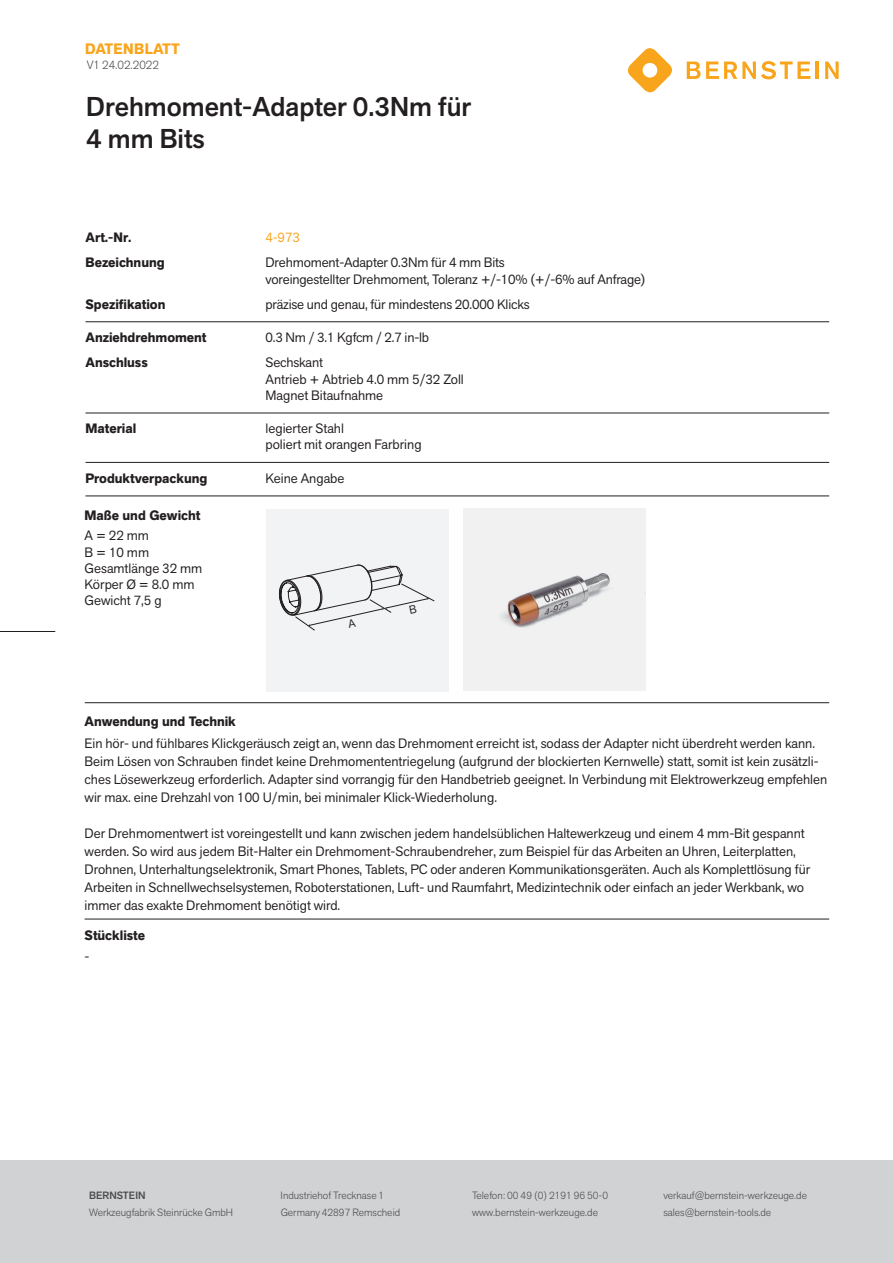
<style>
.page{position:relative;width:893px;height:1263px;background:#fff}
.page>*{position:absolute;margin:0;border:0;box-sizing:border-box;transform-origin:0 0}
.t1{font:500 27px/32.4px "Akzid Grtsk Next";color:#231f20}
.t2{font:700 15px "Akzid Grtsk Next";letter-spacing:.01em;color:#f9a51b}
.t3{font:13.5px/18px "Akzid Grtsk Next";color:#231f20}
.t4{font:700 13.5px "Akzid Grtsk Next";color:#231f20}
.t5{font:13.5px "Akzid Grtsk Next";color:#f9a51b}
.t6{font:300 12px "Akzid Grtsk Next";color:#4b4c4d}
.t7{font:300 10.5px "Akzid Grtsk Next";color:#4b4c4d}
.t8{font:500 10.5px "Akzid Grtsk Next";color:#4b4c4d}
</style>
<div class="page">
<div style="left:0;top:1161px;width:893px;height:102px;background:#d1d2d4"></div>
<div style="left:266px;top:509px;width:182px;height:182px;background:#f2f3f4"></div>
<hr style="left:86px;top:321px;width:743px;height:1px;background:#231f20">
<hr style="left:86px;top:413px;width:743px;height:1px;background:#231f20">
<hr style="left:86px;top:462px;width:743px;height:1px;background:#231f20">
<hr style="left:86px;top:496px;width:743px;height:1px;background:#231f20">
<hr style="left:85px;top:919px;width:744px;height:1px;background:#231f20">
<svg style="left:627px;top:48px;width:45px;height:45px"></svg>
<svg style="left:687px;top:61px;width:123px;height:18px"></svg>
<hr style="left:815px;top:62px;width:4px;height:17px;background:#f9a51b">
<svg style="left:825px;top:62px;width:14px;height:17px"></svg>
<img style="left:463px;top:509px;width:182px;height:182px">
<hr style="left:85px;top:702px;width:744px;height:1px;background:#231f20">
<hr style="left:0;top:631px;width:55px;height:1px;background:#231f20">
<svg style="left:279px;top:564px;width:156px;height:67px"></svg>
<p class="t2" style="left:85px;top:39px;width:96px">DATENBLATT</p>
<p class="t6" style="left:87px;top:57px;width:74px">V1 24.02.2022</p>
<h1 class="t1" style="left:86px;top:90px;width:386px">Drehmoment-Adapter 0.3Nm für<br>4 mm Bits</h1>
<p class="t4" style="left:86px;top:229px;width:48px">Art.-Nr.</p>
<p class="t5" style="left:265px;top:229px;width:36px">4-973</p>
<p class="t4" style="left:86px;top:254px;width:81px">Bezeichnung</p>
<p class="t3" style="left:265px;top:254px;width:382px;line-height:16.5px">Drehmoment-Adapter 0.3Nm für 4 mm Bits<br>voreingestellter Drehmoment, Toleranz +/-10% (+/-6% auf Anfrage)</p>
<p class="t4" style="left:86px;top:295px;width:81px">Spezifikation</p>
<p class="t3" style="left:265px;top:295px;width:266px">präzise und genau, für mindestens 20.000 Klicks</p>
<p class="t4" style="left:86px;top:329px;width:123px">Anziehdrehmoment</p>
<p class="t3" style="left:265px;top:328px;width:165px">0.3 Nm / 3.1 Kgfcm / 2.7 in-lb</p>
<p class="t4" style="left:86px;top:354px;width:64px">Anschluss</p>
<p class="t3" style="left:265px;top:354px;width:200px;line-height:16.4px">Sechskant<br>Antrieb + Abtrieb 4.0 mm 5/32 Zoll<br>Magnet Bitaufnahme</p>
<p class="t4" style="left:86px;top:420px;width:52px">Material</p>
<p class="t3" style="left:265px;top:420px;width:158px;line-height:16.2px">legierter Stahl<br>poliert mit orangen Farbring</p>
<p class="t4" style="left:86px;top:469px;width:123px">Produktverpackung</p>
<p class="t3" style="left:265px;top:469px;width:80px">Keine Angabe</p>
<p class="t4" style="left:85px;top:506px;width:117px">Maße und Gewicht</p>
<p class="t3" style="left:85px;top:527px;width:119px;line-height:16.2px">A = 22 mm<br>B = 10 mm<br>Gesamtlänge 32 mm<br>Körper Ø = 8.0 mm<br>Gewicht 7,5 g</p>
<p class="t4" style="left:85px;top:712px;width:153px">Anwendung und Technik</p>
<p class="t3" style="left:85px;top:734px;width:744px">Ein hör- und fühlbares Klickgeräusch zeigt an, wenn das Drehmoment erreicht ist, sodass der Adapter nicht überdreht werden kann.<br>Beim Lösen von Schrauben findet keine Drehmomententriegelung (aufgrund der blockierten Kernwelle) statt, somit ist kein zusätzli&shy;ches Lösewerkzeug erforderlich. Adapter sind vorrangig für den Handbetrieb geeignet. In Verbindung mit Elektrowerkzeug empfehlen wir max. eine Drehzahl von 100 U/min, bei minimaler Klick-Wiederholung.</p>
<p class="t3" style="left:85px;top:824px;width:727px">Der Drehmomentwert ist voreingestellt und kann zwischen jedem handelsüblichen Haltewerkzeug und einem 4 mm-Bit gespannt werden. So wird aus jedem Bit-Halter ein Drehmoment-Schraubendreher, zum Beispiel für das Arbeiten an Uhren, Leiterplatten, Drohnen, Unterhaltungselektronik, Smart Phones, Tablets, PC oder anderen Kommunikationsgeräten. Auch als Komplettlösung für Arbeiten in Schnellwechselsystemen, Roboterstationen, Luft- und Raumfahrt, Medizintechnik oder einfach an jeder Werkbank, wo immer das exakte Drehmoment benötigt wird.</p>
<p class="t4" style="left:85px;top:927px;width:62px">Stückliste</p>
<p class="t3" style="left:85px;top:947px;width:6px">-</p>
<p class="t8" style="left:89px;top:1189px;width:58px">BERNSTEIN</p>
<p class="t7" style="left:281px;top:1189px;width:105px">Industriehof Trecknase 1</p>
<p class="t7" style="left:472px;top:1189px;width:138px">Telefon: 00 49 (0) 2191 96 50-0</p>
<p class="t7" style="left:663px;top:1189px;width:145px">verkauf@bernstein-werkzeuge.de</p>
<p class="t7" style="left:89px;top:1205px;width:145px">Werkzeugfabrik Steinrücke GmbH</p>
<p class="t7" style="left:281px;top:1205px;width:121px">Germany 42897 Remscheid</p>
<p class="t7" style="left:472px;top:1205px;width:127px">www.bernstein-werkzeuge.de</p>
<p class="t7" style="left:663px;top:1205px;width:109px">sales@bernstein-tools.de</p>
</div>
